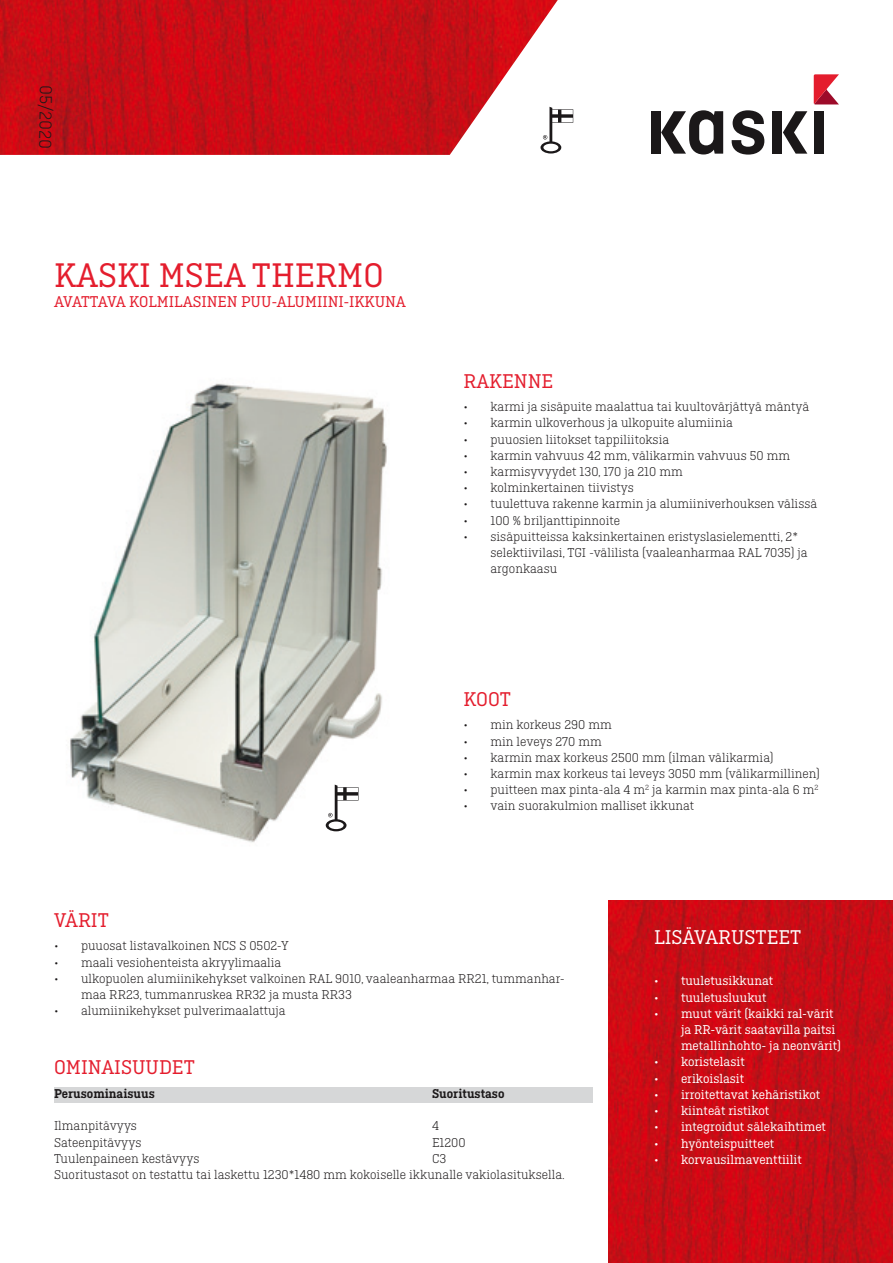
<style>
.page{position:relative;width:893px;height:1263px;background:#fff}
.page>*{position:absolute;margin:0;border:0;box-sizing:border-box;transform-origin:0 0}
.t1{font:36px "Ciutadella Slab";color:#e41d2d}
.t2{font:21px "Ciutadella Slab";color:#e41d2d}
.t3{font:21px "Ciutadella Slab";color:#fff}
.t4{font:300 18px "Ciutadella";color:#1b1819}
.t5{font:16.5px "Ciutadella Slab";color:#e41d2d}
.t6{font:300 13.5px/16.2px "Ciutadella Slab";color:#1b1819}
.t7{font:13.5px/16.2px "Ciutadella Slab";color:#fff}
.t8{font:600 13.5px "Ciutadella Slab";color:#1b1819}
</style>
<div class="page">
<img style="left:70px;top:383px;width:317px;height:460px">
<div style="left:54px;top:1087px;width:538px;height:16px;background:#d6d7d8"></div>
<img style="left:608px;top:900px;width:285px;height:363px">
<svg style="left:326px;top:784px;width:32px;height:47px"></svg>
<img style="left:0;top:0;width:558px;height:155px">
<svg style="left:814px;top:74px;width:25px;height:30px"></svg>
<svg style="left:732px;top:110px;width:32px;height:45px"></svg>
<svg style="left:661px;top:110px;width:62px;height:44px"></svg>
<div style="left:651px;top:111px;width:9px;height:43px;background:#1b1819"></div>
<svg style="left:783px;top:111px;width:24px;height:43px"></svg>
<div style="left:772px;top:111px;width:10px;height:43px;background:#1b1819"></div>
<div style="left:814px;top:111px;width:10px;height:43px;background:#1b1819"></div>
<svg style="left:540px;top:107px;width:33px;height:47px"></svg>
<p class="t4" style="left:56px;top:85px;width:65px;rotate:91deg">05/2020</p>
<p class="t1" style="left:54px;top:255px;width:331px">KASKI MSEA THERMO</p>
<p class="t5" style="left:54px;top:292px;width:354px">AVATTAVA KOLMILASINEN PUU-ALUMIINI-IKKUNA</p>
<p class="t2" style="left:463px;top:369px;width:91px">RAKENNE</p>
<p class="t6" style="left:463px;top:399px;width:347px">• karmi ja sisäpuite maalattua tai kuultovärjättyä mäntyä</p>
<p class="t6" style="left:463px;top:415px;width:271px">• karmin ulkoverhous ja ulkopuite alumiinia</p>
<p class="t6" style="left:463px;top:431px;width:207px">• puuosien liitokset tappiliitoksia</p>
<p class="t6" style="left:463px;top:447px;width:328px">• karmin vahvuus 42 mm, välikarmin vahvuus 50 mm</p>
<p class="t6" style="left:463px;top:464px;width:221px">• karmisyvyydet 130, 170 ja 210 mm</p>
<p class="t6" style="left:463px;top:480px;width:172px">• kolminkertainen tiivistys</p>
<p class="t6" style="left:463px;top:496px;width:355px">• tuulettuva rakenne karmin ja alumiiniverhouksen välissä</p>
<p class="t6" style="left:463px;top:512px;width:158px">• 100 % briljanttipinnoite</p>
<p class="t6" style="left:490px;top:528px;width:319px;text-indent:-27px">• sisäpuitteissa kaksinkertainen eristyslasielementti, 2* selektiivilasi, TGI -välilista (vaaleanharmaa RAL 7035) ja argonkaasu</p>
<p class="t2" style="left:463px;top:687px;width:49px">KOOT</p>
<p class="t6" style="left:463px;top:717px;width:150px">• min korkeus 290 mm</p>
<p class="t6" style="left:463px;top:733px;width:140px">• min leveys 270 mm</p>
<p class="t6" style="left:463px;top:749px;width:312px">• karmin max korkeus 2500 mm (ilman välikarmia)</p>
<p class="t6" style="left:463px;top:765px;width:358px">• karmin max korkeus tai leveys 3050 mm (välikarmillinen)</p>
<p class="t6" style="left:463px;top:782px;width:356px">• puitteen max pinta-ala 4 m<sup>2</sup> ja karmin max pinta-ala 6 m<sup>2</sup></p>
<p class="t6" style="left:463px;top:798px;width:232px">• vain suorakulmion malliset ikkunat</p>
<p class="t2" style="left:54px;top:908px;width:56px">VÄRIT</p>
<p class="t6" style="left:54px;top:938px;width:236px">• puuosat listavalkoinen NCS S 0502-Y</p>
<p class="t6" style="left:54px;top:954px;width:229px">• maali vesiohenteista akryylimaalia</p>
<p class="t6" style="left:81px;top:970px;width:485px;text-indent:-27px">• ulkopuolen alumiinikehykset valkoinen RAL 9010, vaaleanharmaa RR21, tummanhar&shy;maa RR23, tummanruskea RR32 ja musta RR33</p>
<p class="t6" style="left:54px;top:1003px;width:233px">• alumiinikehykset pulverimaalattuja</p>
<p class="t2" style="left:54px;top:1056px;width:142px">OMINAISUUDET</p>
<p class="t8" style="left:54px;top:1086px;width:102px">Perusominaisuus</p>
<p class="t8" style="left:432px;top:1086px;width:74px">Suoritustaso</p>
<p class="t6" style="left:54px;top:1118px;width:85px">Ilmanpitävyys</p>
<p class="t6" style="left:432px;top:1118px;width:9px">4</p>
<p class="t6" style="left:54px;top:1134px;width:89px">Sateenpitävyys</p>
<p class="t6" style="left:432px;top:1134px;width:35px">E1200</p>
<p class="t6" style="left:54px;top:1150px;width:147px">Tuulenpaineen kestävyys</p>
<p class="t6" style="left:432px;top:1150px;width:16px">C3</p>
<p class="t6" style="left:54px;top:1166px;width:512px">Suoritustasot on testattu tai laskettu 1230*1480 mm kokoiselle ikkunalle vakiolasituksella.</p>
<p class="t3" style="left:654px;top:926px;width:149px">LISÄVARUSTEET</p>
<p class="t7" style="left:654px;top:973px;width:121px">• tuuletusikkunat</p>
<p class="t7" style="left:654px;top:989px;width:114px">• tuuletusluukut</p>
<p class="t7" style="left:681px;top:1005px;width:162px;text-indent:-27px">• muut värit (kaikki ral-värit ja RR-värit saatavilla paitsi metallinhohto- ja neonvärit)</p>
<p class="t7" style="left:654px;top:1054px;width:92px">• koristelasit</p>
<p class="t7" style="left:654px;top:1070px;width:92px">• erikoislasit</p>
<p class="t7" style="left:654px;top:1086px;width:168px">• irroitettavat kehäristikot</p>
<p class="t7" style="left:654px;top:1102px;width:117px">• kiinteät ristikot</p>
<p class="t7" style="left:654px;top:1119px;width:174px">• integroidut sälekaihtimet</p>
<p class="t7" style="left:654px;top:1135px;width:122px">• hyönteispuitteet</p>
<p class="t7" style="left:654px;top:1151px;width:149px">• korvausilmaventtiilit</p>
</div>
